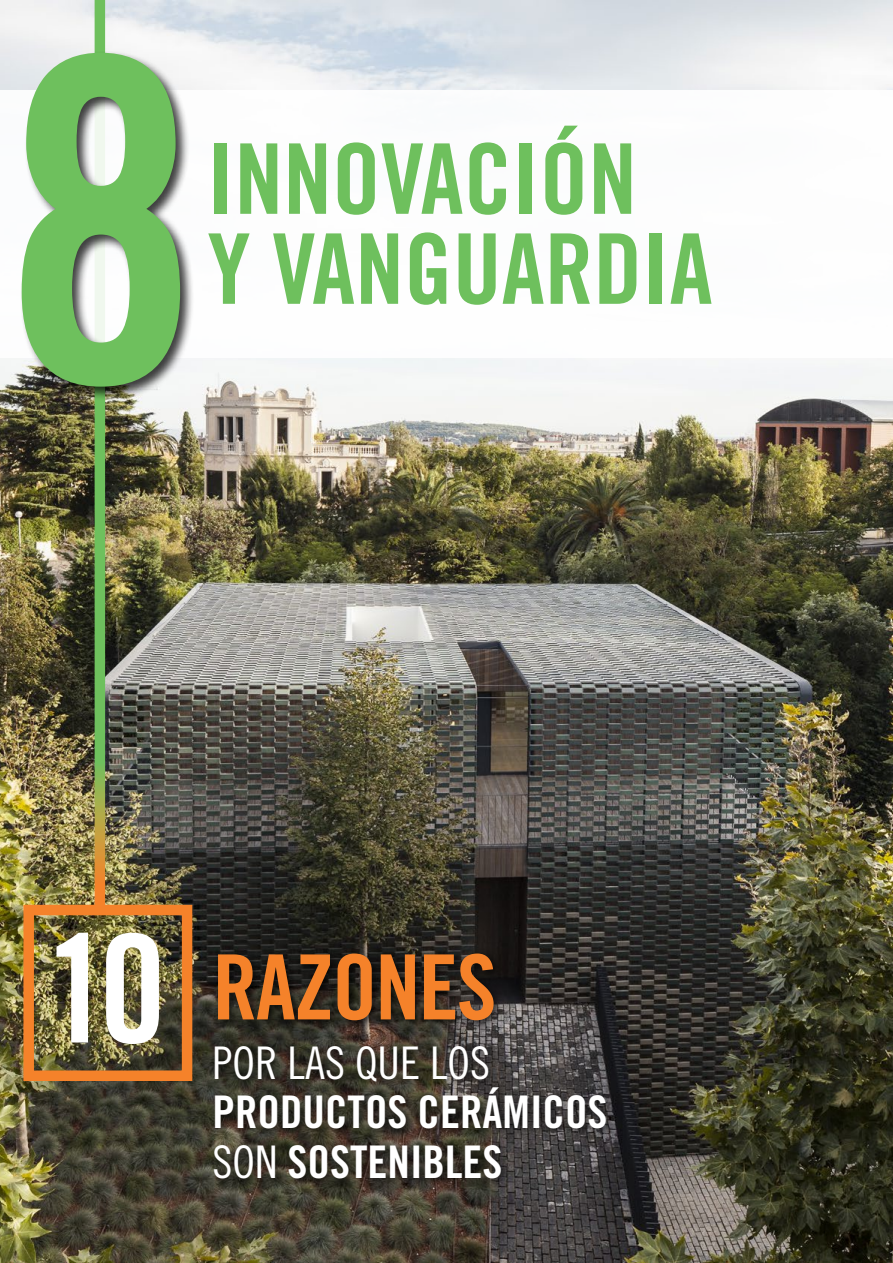
<style>
.page{position:relative;width:893px;height:1263px;background:#fff}
.page>*{position:absolute;margin:0;border:0;box-sizing:border-box;transform-origin:0 0}
.t1{font:700 condensed 450px "Trade Gothic No.20";color:#6ec05d}
.t2{font:700 condensed 150px "Trade Gothic No.20";color:#fff}
.t3{font:700 condensed 97.5px/90px "Trade Gothic No.20";color:#6ec05d}
.t4{font:700 condensed 90px "Trade Gothic No.20";letter-spacing:-.02em;color:#f5822a}
.t5{font:45px/49.5px "Trade Gothic LT Std Bd Cn 20";color:#fff}
.t6{font:45px "Trade Gothic LT Std Cn 18";color:#fff}
.s1{font-family:"Trade Gothic LT Std Cn 18"}
</style>
<div class="page">
<img style="left:0;top:0;width:893px;height:1263px">
<svg style="left:95px;top:0;width:10px;height:905px;fill:#6ec05d"></svg>
<div style="left:213px;top:948px;width:292px;height:84px;background:#000;opacity:.75"></div>
<div style="left:0;top:90px;width:893px;height:267px;background:#fff"></div>
<div style="left:208px;top:1041px;width:409px;height:149px;background:#000;opacity:.75"></div>
<div style="left:19px;top:51px;width:176px;height:350px;background:#000;opacity:.75"></div>
<div style="left:23px;top:905px;width:169px;height:176px;border:10px solid #f5822a"></div>
<h1 class="t1" style="left:1px;top:-52px;width:201px">8</h1>
<h3 class="t3" style="left:207px;top:133px;width:505px">INNOVACIÓN<br>Y VANGUARDIA</h3>
<h2 class="t2" style="left:45px;top:898px;width:123px">10</h2>
<h3 class="t4" style="left:213px;top:933px;width:286px">RAZONES</h3>
<p class="t6" style="left:213px;top:1036px;width:279px">POR LAS QUE LOS</p>
<p class="t5" style="left:213px;top:1087px;width:396px">PRODUCTOS CERÁMICOS<br><span class="s1">SON</span> SOSTENIBLES</p>
</div>
